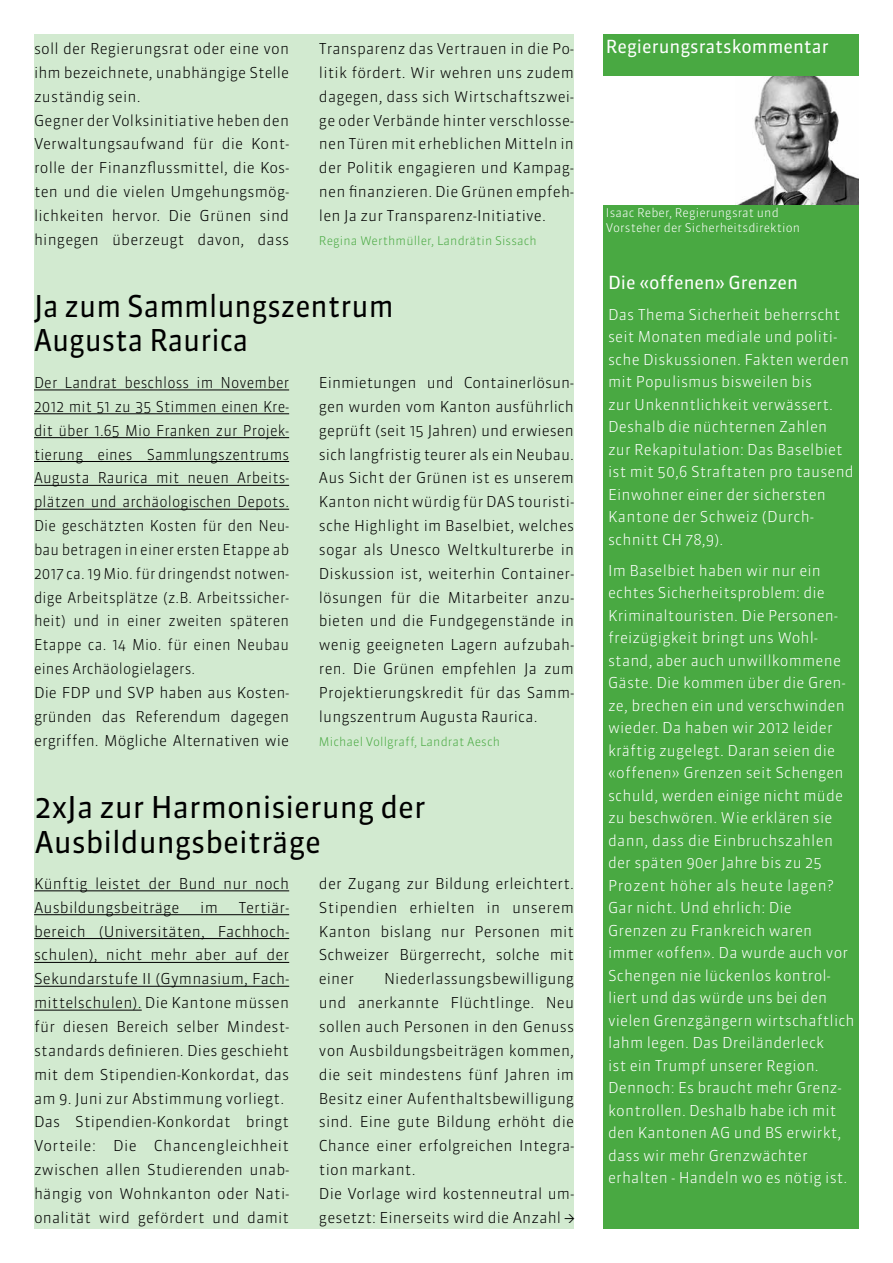
<style>
.page{position:relative;width:893px;height:1263px;background:#fff}
.page>*{position:absolute;margin:0;border:0;box-sizing:border-box;transform-origin:0 0}
.t1{font:30px/34.5px "Sanuk OT";color:#000}
.t2{font:30px/34.5px "Sanuk OT";color:#000;scale:.95 1}
.t3{font:18px "Sanuk OT";color:#fff}
.t4{font:300 15px/23.9px "Sanuk OT";letter-spacing:.01em;color:#000}
.t5{font:300 15px/22.5px "Sanuk OT";letter-spacing:.01em;color:#fff}
.t6{font:300 15px/23.9px "Sanuk OT";letter-spacing:.01em;color:#000;scale:.95 1}
.t7{font:300 12px "Sanuk OT";letter-spacing:.01em;color:#49a942}
.t8{font:300 12px/15px "Sanuk OT";letter-spacing:.01em;color:#fff}
</style>
<div class="page">
<div style="left:34px;top:34px;width:540px;height:1195px;background:#d2ead0"></div>
<div style="left:604px;top:34px;width:255px;height:1195px;background:#49a942"></div>
<div style="left:604px;top:77px;width:262px;height:128px;background:#fff"></div>
<img style="left:737px;top:77px;width:122px;height:128px">
<hr style="left:34px;top:390px;width:255px;height:1px;background:#000">
<hr style="left:34px;top:413px;width:255px;height:1px;background:#000">
<hr style="left:34px;top:437px;width:255px;height:1px;background:#000">
<hr style="left:34px;top:461px;width:255px;height:1px;background:#000">
<hr style="left:34px;top:485px;width:255px;height:1px;background:#000">
<hr style="left:34px;top:509px;width:255px;height:1px;background:#000">
<hr style="left:34px;top:890px;width:255px;height:1px;background:#000">
<hr style="left:34px;top:914px;width:255px;height:1px;background:#000">
<hr style="left:34px;top:938px;width:255px;height:1px;background:#000">
<hr style="left:34px;top:962px;width:255px;height:1px;background:#000">
<hr style="left:34px;top:986px;width:255px;height:1px;background:#000">
<hr style="left:34px;top:1010px;width:108px;height:1px;background:#000">
<p class="t4" style="left:34px;top:37px;width:257px">soll der Regierungsrat oder eine von ihm bezeichnete, unabhängige Stelle zuständig sein.<br>Gegner der Volksinitiative heben den Verwaltungsaufwand für die Kont&shy;rolle der Finanzflussmittel, die Kos&shy;ten und die vielen Umgehungsmög&shy;lichkeiten hervor. Die Grünen sind hingegen überzeugt davon, dass</p>
<p class="t4" style="left:319px;top:37px;width:257px;text-align:justify">Transparenz das Vertrauen in die Po&shy;litik fördert. Wir wehren uns zudem dagegen, dass sich Wirtschaftszwei&shy;ge oder Verbände hinter verschlosse&shy;nen Türen mit erheblichen Mitteln in der Politik engagieren und Kampag&shy;nen finanzieren. Die Grünen empfeh&shy;len Ja zur Transparenz-Initiative.</p>
<p class="t7" style="left:319px;top:233px;width:219px">Regina Werthmüller, Landrätin Sissach</p>
<h1 class="t2" style="left:34px;top:288px;width:380px">Ja zum Sammlungszentrum<br>Augusta Raurica</h1>
<p class="t6" style="left:34px;top:371px;width:270px">Der Landrat beschloss im November 2012 mit 51 zu 35 Stimmen einen Kre&shy;dit über 1.65 Mio Franken zur Projek&shy;tierung eines Sammlungszentrums Augusta Raurica mit neuen Arbeits&shy;plätzen und archäologischen Depots.<br>Die geschätzten Kosten für den Neu&shy;bau betragen in einer ersten Etappe ab 2017 ca. 19 Mio. für dringendst notwen&shy;dige Arbeitsplätze (z.B. Arbeitssicher&shy;heit) und in einer zweiten späteren Etappe ca. 14 Mio. für einen Neubau eines Archäologielagers.<br>Die FDP und SVP haben aus Kosten&shy;gründen das Referendum dagegen ergriffen. Mögliche Alternativen wie</p>
<p class="t4" style="left:319px;top:371px;width:257px;text-align:justify">Einmietungen und Containerlösun&shy;gen wurden vom Kanton ausführlich geprüft (seit 15 Jahren) und erwiesen sich langfristig teurer als ein Neubau.<br>Aus Sicht der Grünen ist es unserem Kanton nicht würdig für DAS touristi&shy;sche Highlight im Baselbiet, welches sogar als Unesco Weltkulturerbe in Diskussion ist, weiterhin Container&shy;lösungen für die Mitarbeiter anzu&shy;bieten und die Fundgegenstände in wenig geeigneten Lagern aufzubah&shy;ren. Die Grünen empfehlen Ja zum Projektierungskredit für das Samm&shy;lungszentrum Augusta Raurica.</p>
<p class="t7" style="left:319px;top:734px;width:183px">Michael Vollgraff, Landrat Aesch</p>
<h1 class="t1" style="left:35px;top:790px;width:393px">2xJa zur Harmonisierung der<br>Ausbildungsbeiträge</h1>
<p class="t4" style="left:34px;top:871px;width:257px">Künftig leistet der Bund nur noch<br>Ausbildungsbeiträge</p>
<p class="t4" style="left:34px;top:895px;width:257px;text-indent:205px">Tertiär&shy;bereich (Universitäten, Fachhoch&shy;schulen), nicht mehr aber auf der Sekundarstufe II (Gymnasium, Fach&shy;mittelschulen). Die Kantone müssen für diesen Bereich selber Mindest&shy;standards definieren. Dies geschieht mit dem Stipendien-Konkordat, das am 9. Juni zur Abstimmung vorliegt.<br>Das Stipendien-Konkordat bringt Vorteile: Die Chancengleichheit zwischen allen Studierenden unab&shy;hängig von Wohnkanton oder Nati&shy;onalität wird gefördert und damit</p>
<p class="t4" style="left:200px;top:895px;width:19px">im</p>
<p class="t4" style="left:319px;top:871px;width:257px;text-align:justify">der Zugang zur Bildung erleichtert.<br>Stipendien erhielten in unserem Kanton bislang nur Personen mit Schweizer Bürgerrecht, solche mit einer</p>
<p class="t4" style="left:319px;top:967px;width:257px;text-indent:65px">Niederlassungsbewilligung und anerkannte Flüchtlinge. Neu sollen auch Personen in den Genuss von Ausbildungsbeiträgen kommen, die seit mindestens fünf Jahren im Besitz einer Aufenthaltsbewilligung sind. Eine gute Bildung erhöht die Chance einer erfolgreichen Integra&shy;tion markant.<br>Die Vorlage wird kostenneutral um&shy;gesetzt: Einerseits wird die Anzahl</p>
<p class="t3" style="left:606px;top:36px;width:224px">Regierungsratskommentar</p>
<p class="t8" style="left:606px;top:205px;width:196px">Isaac Reber, Regierungsrat und<br>Vorsteher der Sicherheitsdirektion</p>
<p class="t3" style="left:608px;top:271px;width:191px">Die «offenen» Grenzen</p>
<p class="t5" style="left:608px;top:303px;width:247px">Das Thema Sicherheit beherrscht seit Monaten mediale und politi&shy;sche Diskussionen. Fakten werden mit Populismus bisweilen bis<br>zur Unkenntlichkeit verwässert.<br>Deshalb die nüchternen Zahlen<br>zur Rekapitulation: Das Baselbiet ist mit 50,6 Straftaten pro tausend<br>Einwohner einer der sichersten<br>Kantone der Schweiz (Durch&shy;schnitt CH 78,9).</p>
<p class="t5" style="left:608px;top:559px;width:248px">Im Baselbiet haben wir nur ein echtes Sicherheitsproblem: die<br>Kriminaltouristen. Die Personen&shy;freizügigkeit bringt uns Wohl&shy;stand, aber auch unwillkommene<br>Gäste. Die kommen über die Gren&shy;ze, brechen ein und verschwinden wieder. Da haben wir 2012 leider kräftig zugelegt. Daran seien die «offenen» Grenzen seit Schengen schuld, werden einige nicht müde zu beschwören. Wie erklären sie dann, dass die Einbruchszahlen der späten 90er Jahre bis zu 25<br>Prozent höher als heute lagen?<br>Gar nicht. Und ehrlich: Die<br>Grenzen zu Frankreich waren immer «offen». Da wurde auch vor<br>Schengen nie lückenlos kontrol&shy;liert und das würde uns bei den vielen Grenzgängern wirtschaftlich lahm legen. Das Dreiländerleck<br>ist ein Trumpf unserer Region.<br>Dennoch: Es braucht mehr Grenz&shy;kontrollen. Deshalb habe ich mit den Kantonen AG und BS erwirkt, dass wir mehr Grenzwächter erhalten - Handeln wo es nötig ist.</p>
</div>
